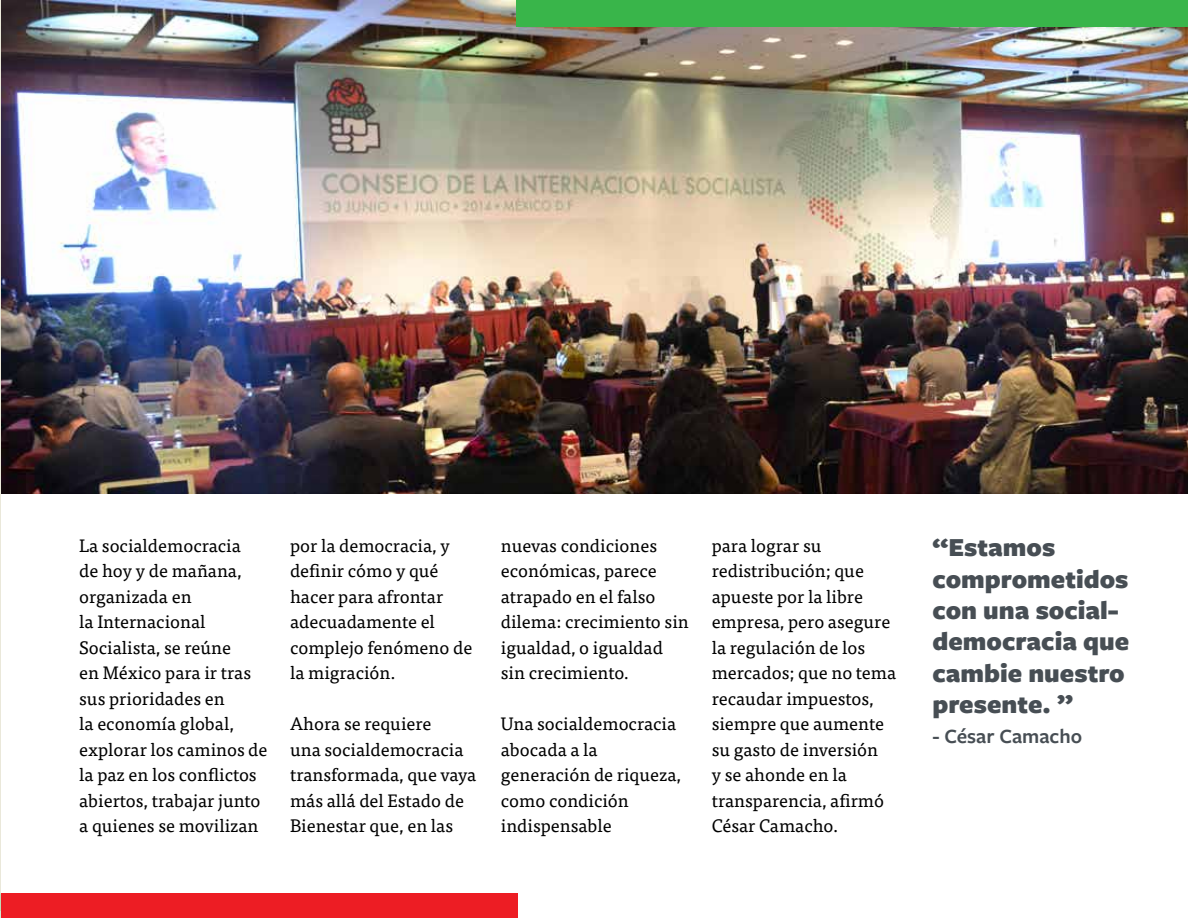
<style>
.page{position:relative;width:1188px;height:918px;background:#fff}
.page>*{position:absolute;margin:0;border:0;box-sizing:border-box;transform-origin:0 0}
.t1{font:900 27px/31.3px "Freight Sans Pro";color:#474e54}
.t2{font:600 21px "Freight Sans Pro";color:#474e54}
.t3{font:18px/25.5px "Tisa OT";color:#000}
</style>
<div class="page">
<img style="left:1px;top:0;width:1187px;height:493px">
<hr style="left:0;top:0;width:1px;height:911px;background:#eae8da">
<div style="left:1px;top:893px;width:517px;height:25px;background:#ed1d24"></div>
<div style="left:517px;top:0;width:671px;height:26px;background:#39b54a"></div>
<p class="t3" style="left:79px;top:533px;width:190px">La socialdemocracia<br>de hoy y de mañana, organizada en<br>la Internacional<br>Socialista, se reúne<br>en México para ir tras sus prioridades en<br>la economía global, explorar los caminos de la paz en los conflictos abiertos, trabajar junto a quienes se movilizan</p>
<p class="t3" style="left:290px;top:533px;width:184px">por la democracia, y definir cómo y qué hacer para afrontar adecuadamente el complejo fenómeno de la migración.</p>
<p class="t3" style="left:290px;top:711px;width:188px">Ahora se requiere<br>una socialdemocracia transformada, que vaya más allá del Estado de<br>Bienestar que, en las</p>
<p class="t3" style="left:501px;top:533px;width:189px">nuevas condiciones económicas, parece atrapado en el falso dilema: crecimiento sin igualdad, o igualdad sin crecimiento.</p>
<p class="t3" style="left:501px;top:711px;width:182px">Una socialdemocracia abocada a la generación de riqueza, como condición indispensable</p>
<p class="t3" style="left:712px;top:533px;width:186px">para lograr su redistribución; que apueste por la libre empresa, pero asegure la regulación de los mercados; que no tema recaudar impuestos, siempre que aumente su gasto de inversión<br>y se ahonde en la transparencia, afirmó<br>César Camacho.</p>
<h1 class="t1" style="left:932px;top:531px;width:198px">“Estamos comprometidos con una social&shy;democracia que cambie nuestro presente. ”</h1>
<p class="t2" style="left:932px;top:722px;width:151px">- César Camacho</p>
</div>
